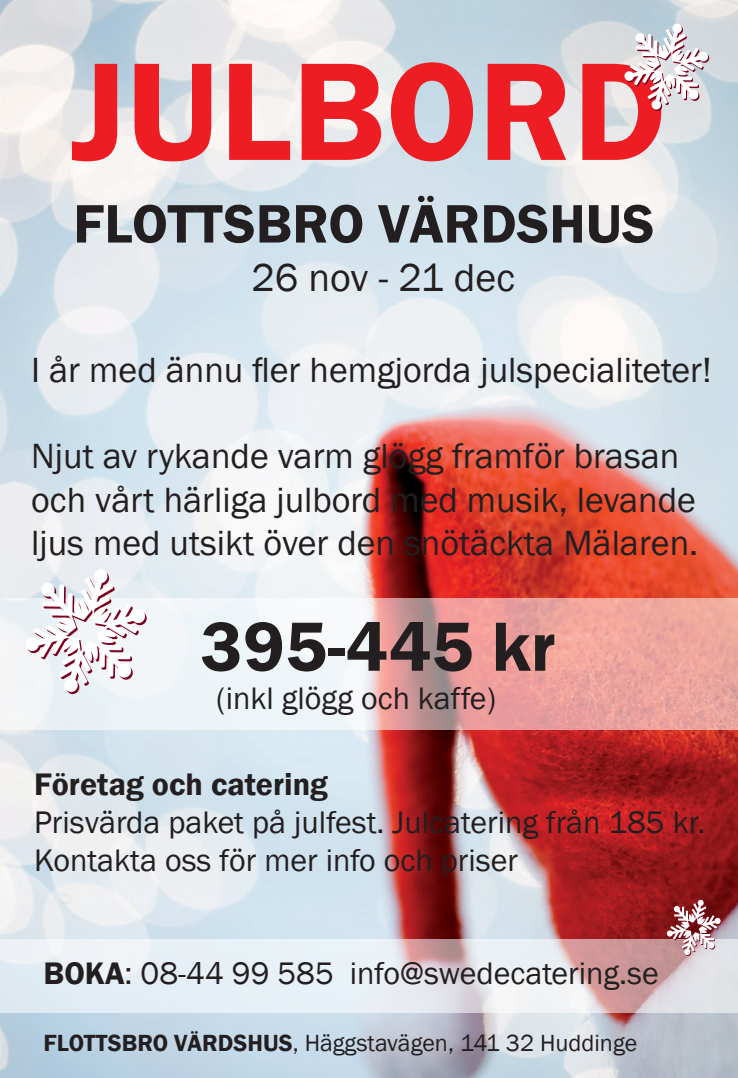
<style>
.page{position:relative;width:738px;height:1078px;background:#fff}
.page>*{position:absolute;margin:0;border:0;box-sizing:border-box;transform-origin:0 0}
.t1{font:600 144px "Franklin Gothic";color:#ee1d23}
.t2{font:600 72px "Franklin Gothic";color:#231f20}
.t3{font:600 56px "Franklin Gothic";color:#231f20}
.t4{font:40px "Franklin Gothic";color:#231f20}
.t5{font:36px "Franklin Gothic";color:#231f20}
.t6{font:32px "Franklin Gothic";color:#231f20}
.t7{font:600 32px "Franklin Gothic";color:#231f20}
.t8{font:24px "Franklin Gothic";color:#231f20}
.s1{font-weight:600}
</style>
<div class="page">
<img style="left:0;top:0;width:737px;height:1077px">
<svg style="left:0;top:598px;width:737px;height:131px"></svg>
<svg style="left:0;top:939px;width:737px;height:73px;background:#e3e0e5"></svg>
<svg style="left:25px;top:568px;width:122px;height:126px"></svg>
<svg style="left:623px;top:23px;width:86px;height:88px"></svg>
<svg style="left:666px;top:899px;width:55px;height:57px"></svg>
<p class="t1" style="left:71px;top:23px;width:596px">JULBORD</p>
<p class="t3" style="left:73px;top:189px;width:582px">FLOTTSBRO VÄRDSHUS</p>
<p class="t4" style="left:251px;top:252px;width:265px">26 nov - 21 dec</p>
<p class="t5" style="left:31px;top:347px;width:681px">I år med ännu fler hemgjorda julspecialiteter!</p>
<p class="t5" style="left:31px;top:434px;width:649px">Njut av rykande varm glögg framför brasan</p>
<p class="t5" style="left:31px;top:477px;width:665px">och vårt härliga julbord med musik, levande</p>
<p class="t5" style="left:31px;top:520px;width:668px">ljus med utsikt över den snötäckta Mälaren.</p>
<p class="t2" style="left:200px;top:602px;width:356px">395-445 kr</p>
<p class="t6" style="left:216px;top:678px;width:281px">(inkl glögg och kaffe)</p>
<p class="t7" style="left:34px;top:764px;width:295px">Företag och catering</p>
<p class="t6" style="left:34px;top:802px;width:672px">Prisvärda paket på julfest. Julcatering från 185 kr.</p>
<p class="t6" style="left:34px;top:840px;width:485px">Kontakta oss för mer info och priser</p>
<p class="t6" style="left:43px;top:953px;width:616px"><span class="s1">BOKA</span>: 08-44 99 585 info@swedecatering.se</p>
<p class="t8" style="left:43px;top:1028px;width:595px"><span class="s1">FLOTTSBRO VÄRDSHUS</span>, Häggstavägen, 141 32 Huddinge</p>
</div>
